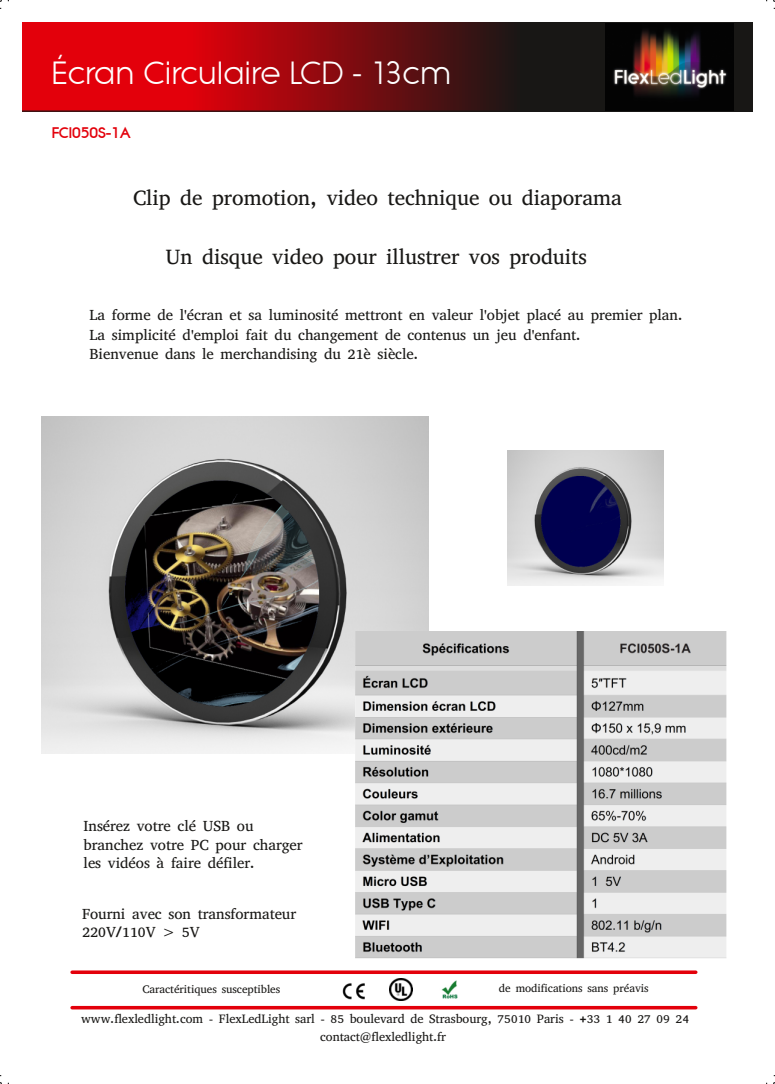
<style>
.page{position:relative;width:775px;height:1084px;background:#fff}
.page>*{position:absolute;margin:0;border:0;box-sizing:border-box;transform-origin:0 0}
.t1{font:31.25px "Litera";color:#fff}
.t2{font:21.25px "Abyssinica SIL";letter-spacing:-.005em;color:#181715}
.t3{font:15px/18.8px "Abyssinica SIL";letter-spacing:-.005em;color:#181715}
.t4{font:700 15px "Litera";letter-spacing:-.005em;color:#e3000b}
.t5{font:12.5px "Abyssinica SIL";letter-spacing:-.005em;color:#181715}
.t6{font:11.25px "Abyssinica SIL";letter-spacing:-.005em;color:#181715}
</style>
<div class="page">
<svg style="left:23px;top:23px;width:729px;height:89px;background:#850a0f"></svg>
<img style="left:342px;top:983px;width:23px;height:17px">
<img style="left:441px;top:980px;width:17px;height:19px">
<img style="left:390px;top:978px;width:22px;height:22px">
<svg style="left:72px;top:1005px;width:624px;height:4px;background:#e93b43"></svg>
<hr style="left:72px;top:970px;width:624px;height:3px;background:#e3000b">
<img style="left:41px;top:416px;width:388px;height:337px">
<img style="left:508px;top:450px;width:156px;height:135px">
<img style="left:356px;top:631px;width:370px;height:328px">
<img style="left:605px;top:24px;width:128px;height:86px">
<h1 class="t1" style="left:51px;top:55px;width:401px">Écran Circulaire LCD - 13cm</h1>
<p class="t4" style="left:52px;top:124px;width:80px">FCI050S-1A</p>
<h2 class="t2" style="left:133px;top:184px;width:491px">Clip de promotion, video technique ou diaporama</h2>
<h2 class="t2" style="left:166px;top:243px;width:423px">Un disque video pour illustrer vos produits</h2>
<p class="t3" style="left:90px;top:306px;width:595px;line-height:19.4px">La forme de l'écran et sa luminosité mettront en valeur l'objet placé au premier plan.<br>La simplicité d'emploi fait du changement de contenus un jeu d'enfant.<br>Bienvenue dans le merchandising du 21è siècle.</p>
<p class="t3" style="left:84px;top:816px;width:220px">Insérez votre clé USB ou branchez votre PC pour charger les vidéos à faire défiler.</p>
<p class="t3" style="left:82px;top:904px;width:216px">Fourni avec son transformateur<br>220V/110V &gt; 5V</p>
<p class="t6" style="left:142px;top:981px;width:139px">Caractéritiques susceptibles</p>
<p class="t6" style="left:499px;top:981px;width:151px">de modifications sans préavis</p>
<p class="t5" style="left:81px;top:1009px;width:609px">www.flexledlight.com - FlexLedLight sarl - 85 boulevard de Strasbourg, 75010 Paris - +33 1 40 27 09 24</p>
<p class="t5" style="left:320px;top:1028px;width:128px">contact@flexledlight.fr</p>
</div>
